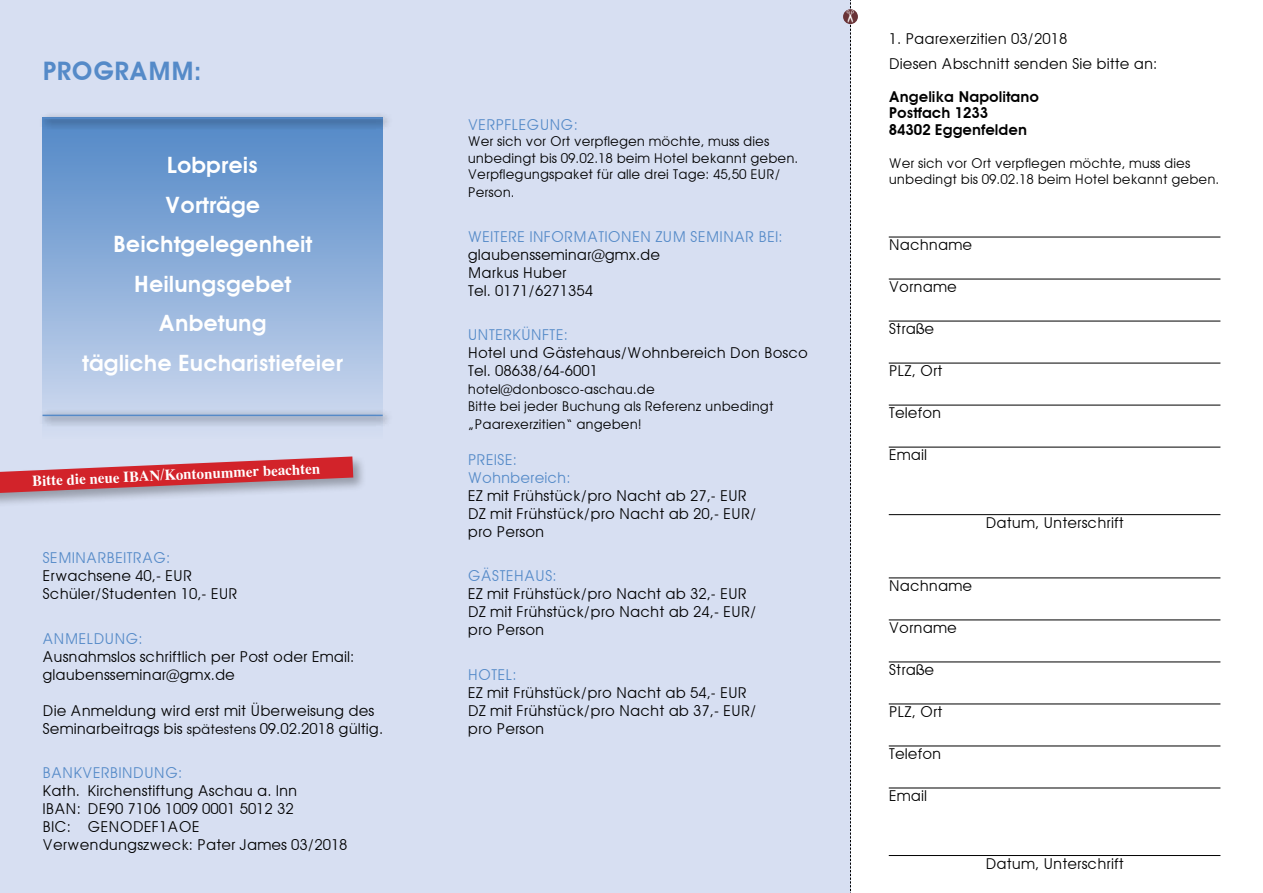
<style>
.page{position:relative;width:1263px;height:893px;background:#fff}
.page>*{position:absolute;margin:0;border:0;box-sizing:border-box;transform-origin:0 0}
.t1{font:600 25.5px "Avant Garde";color:#558ac8}
.t2{font:600 22.5px/39.5px "Avant Garde";color:#fff;text-align:center}
.t3{font:15px/18px "Avant Garde";color:#000}
.t4{font:15px/18px "Avant Garde";color:#558ac8}
.t5{font:600 15px/16.5px "Avant Garde";color:#000}
.t6{font:700 15px "Times";color:#fff}
.t7{font:13.5px/16.5px "Avant Garde";color:#000}
.s1{font-size:13.5px}
</style>
<div class="page">
<div style="left:0;top:0;width:850px;height:893px;background:#d7dff2"></div>
<hr style="left:889px;top:237px;width:331px;height:1px;background:#000">
<hr style="left:889px;top:279px;width:331px;height:1px;background:#000">
<hr style="left:889px;top:321px;width:331px;height:1px;background:#000">
<hr style="left:889px;top:363px;width:331px;height:1px;background:#000">
<hr style="left:889px;top:405px;width:331px;height:1px;background:#000">
<hr style="left:889px;top:447px;width:331px;height:1px;background:#000">
<hr style="left:889px;top:514px;width:331px;height:1px;background:#000">
<hr style="left:889px;top:577px;width:331px;height:1px;background:#000">
<hr style="left:889px;top:620px;width:331px;height:1px;background:#000">
<hr style="left:889px;top:662px;width:331px;height:1px;background:#000">
<hr style="left:889px;top:704px;width:331px;height:1px;background:#000">
<hr style="left:889px;top:746px;width:331px;height:1px;background:#000">
<hr style="left:889px;top:788px;width:331px;height:1px;background:#000">
<hr style="left:889px;top:855px;width:331px;height:1px;background:#000">
<svg style="left:843px;top:9px;width:15px;height:15px"></svg>
<div style="left:43px;top:117px;width:340px;height:322px;background:linear-gradient(to bottom,#4f86c6,#d2dcf0)"></div>
<div style="left:38px;top:409px;width:355px;height:18px;background:#000;opacity:.96"></div>
<hr style="left:43px;top:415px;width:340px;height:1px;background:#558ac8">
<div style="left:38px;top:112px;width:355px;height:18px;background:#000;opacity:.96"></div>
<hr style="left:43px;top:117px;width:340px;height:2px;background:#558ac8">
<div style="left:0;top:455px;width:367px;height:53px;background:#000;opacity:.3"></div>
<svg style="left:0;top:456px;width:353px;height:37px"></svg>
<svg style="left:847px;top:0;width:7px;height:893px"></svg>
<h1 class="t1" style="left:43px;top:56px;width:160px">PROGRAMM:</h1>
<h2 class="t2" style="left:82px;top:146px;width:262px">Lobpreis<br>Vorträge<br>Beichtgelegenheit<br>Heilungsgebet<br>Anbetung<br>tägliche Eucharistiefeier</h2>
<p class="t6" style="left:32px;top:473px;width:290px;rotate:-3deg">Bitte die neue IBAN/Kontonummer beachten</p>
<p class="t4" style="left:43px;top:549px;width:129px">SEMINARBEITRAG:</p>
<p class="t3" style="left:43px;top:567px;width:197px">Erwachsene 40,- EUR<br>Schüler/Studenten 10,- EUR</p>
<p class="t4" style="left:43px;top:629px;width:102px">ANMELDUNG:</p>
<p class="t3" style="left:43px;top:647px;width:313px">Ausnahmslos schriftlich per Post oder Email: glaubensseminar@gmx.de</p>
<p class="t3" style="left:43px;top:701px;width:342px">Die Anmeldung wird erst mit Überweisung des<br>Seminarbeitrags bis <span class="s1">spätestens</span> 09.02.2018 gültig.</p>
<p class="t4" style="left:43px;top:764px;width:141px">BANKVERBINDUNG:</p>
<p class="t3" style="left:43px;top:782px;width:307px">Kath. Kirchenstiftung Aschau a. Inn<br>IBAN: DE90 7106 1009 0001 5012 32<br>BIC: GENODEF1AOE<br>Verwendungszweck: Pater James 03/2018</p>
<p class="t4" style="left:468px;top:115px;width:112px">VERPFLEGUNG:</p>
<p class="t7" style="left:468px;top:133px;width:332px">Wer sich vor Ort verpflegen möchte, muss dies unbedingt bis 09.02.18 beim Hotel bekannt geben.<br>Verpflegungspaket für alle drei Tage: 45,50 EUR/</p>
<p class="t7" style="left:468px;top:184px;width:48px">Person.</p>
<p class="t4" style="left:468px;top:227px;width:316px">WEITERE INFORMATIONEN ZUM SEMINAR BEI:</p>
<p class="t3" style="left:468px;top:245px;width:194px">glaubensseminar@gmx.de<br>Markus Huber<br>Tel. 0171/6271354</p>
<p class="t4" style="left:468px;top:326px;width:102px">UNTERKÜNFTE:</p>
<p class="t3" style="left:468px;top:344px;width:342px">Hotel und Gästehaus/Wohnbereich Don Bosco<br>Tel. 08638/64-6001</p>
<p class="t7" style="left:468px;top:381px;width:307px">hotel@donbosco-aschau.de<br>Bitte bei jeder Buchung als Referenz unbedingt</p>
<p class="t7" style="left:468px;top:416px;width:176px">„Paarexerzitien“ angeben!</p>
<p class="t4" style="left:468px;top:450px;width:104px">PREISE:<br>Wohnbereich:</p>
<p class="t3" style="left:468px;top:486px;width:290px">EZ mit Frühstück/pro Nacht ab 27,- EUR<br>DZ mit Frühstück/pro Nacht ab 20,- EUR/ pro Person</p>
<p class="t4" style="left:468px;top:567px;width:90px">GÄSTEHAUS:</p>
<p class="t3" style="left:468px;top:585px;width:290px">EZ mit Frühstück/pro Nacht ab 32,- EUR<br>DZ mit Frühstück/pro Nacht ab 24,- EUR/ pro Person</p>
<p class="t4" style="left:468px;top:665px;width:50px">HOTEL:</p>
<p class="t3" style="left:468px;top:683px;width:290px">EZ mit Frühstück/pro Nacht ab 54,- EUR<br>DZ mit Frühstück/pro Nacht ab 37,- EUR/ pro Person</p>
<p class="t3" style="left:889px;top:26px;width:270px;line-height:25px">1. Paarexerzitien 03/2018<br>Diesen Abschnitt senden Sie bitte an:</p>
<p class="t5" style="left:889px;top:88px;width:152px">Angelika Napolitano<br>Postfach 1233<br>84302 Eggenfelden</p>
<p class="t7" style="left:889px;top:155px;width:332px">Wer sich vor Ort verpflegen möchte, muss dies unbedingt bis 09.02.18 beim Hotel bekannt geben.</p>
<p class="t3" style="left:889px;top:236px;width:85px">Nachname</p>
<p class="t3" style="left:889px;top:278px;width:70px">Vorname</p>
<p class="t3" style="left:889px;top:320px;width:47px">Straße</p>
<p class="t3" style="left:889px;top:362px;width:55px">PLZ, Ort</p>
<p class="t3" style="left:889px;top:404px;width:54px">Telefon</p>
<p class="t3" style="left:889px;top:446px;width:40px">Email</p>
<p class="t3" style="left:985px;top:513px;width:140px">Datum, Unterschrift</p>
<p class="t3" style="left:889px;top:577px;width:85px">Nachname</p>
<p class="t3" style="left:889px;top:619px;width:70px">Vorname</p>
<p class="t3" style="left:889px;top:661px;width:47px">Straße</p>
<p class="t3" style="left:889px;top:703px;width:55px">PLZ, Ort</p>
<p class="t3" style="left:889px;top:745px;width:54px">Telefon</p>
<p class="t3" style="left:889px;top:787px;width:40px">Email</p>
<p class="t3" style="left:985px;top:854px;width:140px">Datum, Unterschrift</p>
</div>
